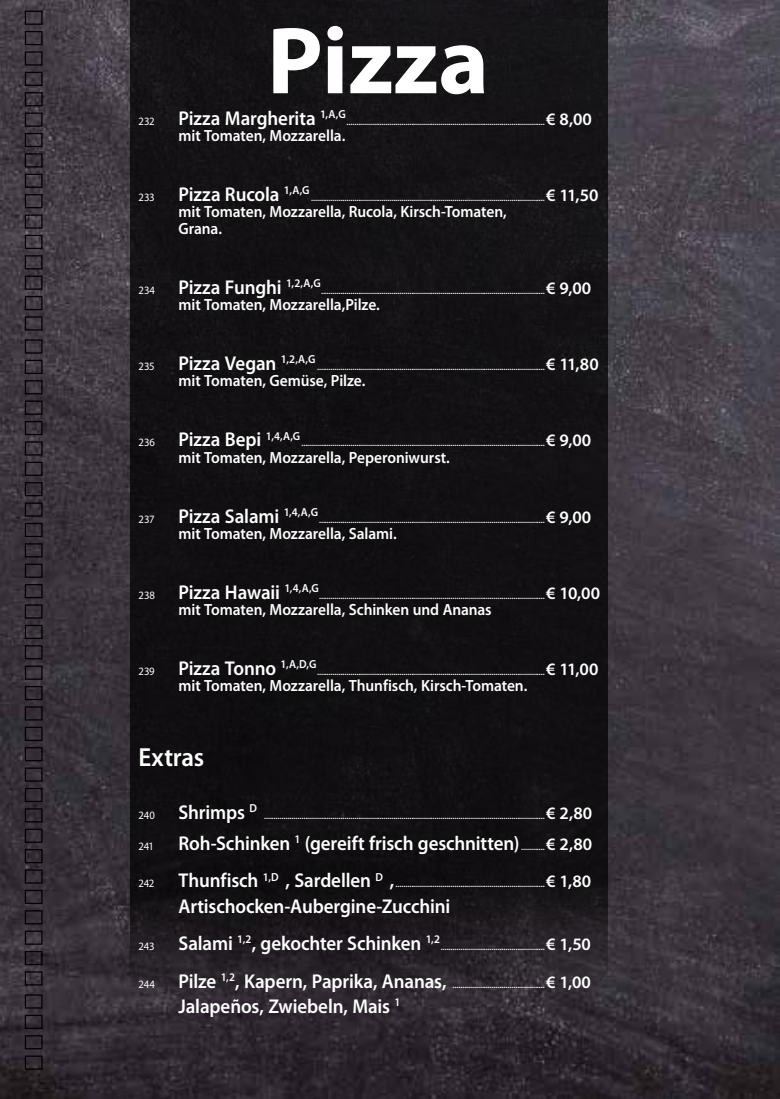
<style>
.page{position:relative;width:780px;height:1099px;background:#fff}
.page>*{position:absolute;margin:0;border:0;box-sizing:border-box;transform-origin:0 0}
.t1{font:700 96px "Myriad Pro";color:#fff}
.t2{font:600 26.25px "Myriad Pro";letter-spacing:-.01em;color:#fff;scale:.95 1}
.t3{font:600 20px/37.5px "Myriad Pro";letter-spacing:-.01em;color:#fff;scale:.95 1}
.t4{font:600 16.25px/16.2px "Myriad Pro";letter-spacing:-.005em;color:#fff;scale:.95 1}
.t5{font:600 8.75px "Myriad Pro";color:#fff;scale:.95 1}
.s1{font-weight:400;font-size:11.25px}
.s2{font-size:17.5px}
</style>
<div class="page">
<img style="left:0;top:0;width:780px;height:1098px">
<div style="left:130px;top:0;width:477px;height:987px;background:#131113"></div>
<div style="left:25px;top:11px;width:18px;height:14px;border:1px solid #000"></div>
<div style="left:25px;top:31px;width:18px;height:14px;border:1px solid #000"></div>
<div style="left:25px;top:72px;width:18px;height:14px;border:1px solid #000"></div>
<div style="left:25px;top:51px;width:18px;height:15px;border:1px solid #000"></div>
<div style="left:25px;top:92px;width:18px;height:14px;border:1px solid #000"></div>
<div style="left:25px;top:112px;width:18px;height:15px;border:1px solid #000"></div>
<div style="left:25px;top:153px;width:18px;height:14px;border:1px solid #000"></div>
<div style="left:25px;top:133px;width:18px;height:14px;border:1px solid #000"></div>
<div style="left:25px;top:174px;width:18px;height:14px;border:1px solid #000"></div>
<div style="left:25px;top:194px;width:18px;height:14px;border:1px solid #000"></div>
<div style="left:25px;top:235px;width:18px;height:14px;border:1px solid #000"></div>
<div style="left:25px;top:214px;width:18px;height:15px;border:1px solid #000"></div>
<div style="left:25px;top:255px;width:18px;height:14px;border:1px solid #000"></div>
<div style="left:25px;top:275px;width:18px;height:15px;border:1px solid #000"></div>
<div style="left:25px;top:316px;width:18px;height:14px;border:1px solid #000"></div>
<div style="left:25px;top:296px;width:18px;height:14px;border:1px solid #000"></div>
<div style="left:25px;top:339px;width:18px;height:14px;border:1px solid #000"></div>
<div style="left:25px;top:360px;width:18px;height:14px;border:1px solid #000"></div>
<div style="left:25px;top:400px;width:18px;height:15px;border:1px solid #000"></div>
<div style="left:25px;top:380px;width:18px;height:14px;border:1px solid #000"></div>
<div style="left:25px;top:421px;width:18px;height:14px;border:1px solid #000"></div>
<div style="left:25px;top:441px;width:18px;height:14px;border:1px solid #000"></div>
<div style="left:25px;top:482px;width:18px;height:14px;border:1px solid #000"></div>
<div style="left:25px;top:462px;width:18px;height:14px;border:1px solid #000"></div>
<div style="left:25px;top:502px;width:18px;height:14px;border:1px solid #000"></div>
<div style="left:25px;top:523px;width:18px;height:14px;border:1px solid #000"></div>
<div style="left:25px;top:563px;width:18px;height:15px;border:1px solid #000"></div>
<div style="left:25px;top:543px;width:18px;height:14px;border:1px solid #000"></div>
<div style="left:25px;top:584px;width:18px;height:14px;border:1px solid #000"></div>
<div style="left:25px;top:604px;width:18px;height:14px;border:1px solid #000"></div>
<div style="left:25px;top:645px;width:18px;height:14px;border:1px solid #000"></div>
<div style="left:25px;top:625px;width:18px;height:14px;border:1px solid #000"></div>
<div style="left:25px;top:665px;width:18px;height:14px;border:1px solid #000"></div>
<div style="left:25px;top:686px;width:18px;height:14px;border:1px solid #000"></div>
<div style="left:25px;top:726px;width:18px;height:15px;border:1px solid #000"></div>
<div style="left:25px;top:706px;width:18px;height:14px;border:1px solid #000"></div>
<div style="left:25px;top:747px;width:18px;height:14px;border:1px solid #000"></div>
<div style="left:25px;top:767px;width:18px;height:14px;border:1px solid #000"></div>
<div style="left:25px;top:808px;width:18px;height:14px;border:1px solid #000"></div>
<div style="left:25px;top:787px;width:18px;height:15px;border:1px solid #000"></div>
<div style="left:25px;top:828px;width:18px;height:14px;border:1px solid #000"></div>
<div style="left:25px;top:849px;width:18px;height:14px;border:1px solid #000"></div>
<div style="left:25px;top:889px;width:18px;height:15px;border:1px solid #000"></div>
<div style="left:25px;top:869px;width:18px;height:14px;border:1px solid #000"></div>
<div style="left:25px;top:910px;width:18px;height:14px;border:1px solid #000"></div>
<div style="left:25px;top:930px;width:18px;height:14px;border:1px solid #000"></div>
<div style="left:25px;top:971px;width:18px;height:14px;border:1px solid #000"></div>
<div style="left:25px;top:950px;width:18px;height:15px;border:1px solid #000"></div>
<div style="left:25px;top:994px;width:18px;height:14px;border:1px solid #000"></div>
<div style="left:25px;top:1014px;width:18px;height:14px;border:1px solid #000"></div>
<div style="left:25px;top:1055px;width:18px;height:14px;border:1px solid #000"></div>
<div style="left:25px;top:1035px;width:18px;height:14px;border:1px solid #000"></div>
<h1 class="t1" style="left:267px;top:7px;width:223px">Pizza</h1>
<h3 class="t3" style="left:138px;top:100px;width:219px"><span class="s1">232</span> Pizza Margherita <sup>1,A,G</sup></h3>
<p class="t5" style="left:346px;top:117px;width:260px">..................................................................................................... <span class="s2">€ 8,00</span></p>
<h3 class="t4" style="left:178px;top:128px;width:177px">mit Tomaten, Mozzarella.</h3>
<h3 class="t3" style="left:138px;top:176px;width:182px"><span class="s1">233</span> Pizza Rucola <sup>1,A,G</sup></h3>
<p class="t5" style="left:311px;top:193px;width:304px">....................................................................................................................... <span class="s2">€ 11,50</span></p>
<h3 class="t4" style="left:178px;top:204px;width:347px">mit Tomaten, Mozzarella, Rucola, Kirsch-Tomaten,<br>Grana.</h3>
<h3 class="t3" style="left:138px;top:268px;width:193px"><span class="s1">234</span> Pizza Funghi <sup>1,2,A,G</sup></h3>
<p class="t5" style="left:321px;top:286px;width:286px">.................................................................................................................. <span class="s2">€ 9,00</span></p>
<h3 class="t4" style="left:178px;top:296px;width:213px">mit Tomaten, Mozzarella,Pilze.</h3>
<h3 class="t3" style="left:138px;top:345px;width:188px"><span class="s1">235</span> Pizza Vegan <sup>1,2,A,G</sup></h3>
<p class="t5" style="left:317px;top:362px;width:298px">.................................................................................................................... <span class="s2">€ 11,80</span></p>
<h3 class="t4" style="left:178px;top:373px;width:198px">mit Tomaten, Gemüse, Pilze.</h3>
<h3 class="t3" style="left:138px;top:421px;width:172px"><span class="s1">236</span> Pizza Bepi <sup>1,4,A,G</sup></h3>
<p class="t5" style="left:301px;top:438px;width:306px">............................................................................................................................ <span class="s2">€ 9,00</span></p>
<h3 class="t4" style="left:178px;top:449px;width:287px">mit Tomaten, Mozzarella, Peperoniwurst.</h3>
<h3 class="t3" style="left:138px;top:497px;width:191px"><span class="s1">237</span> Pizza Salami <sup>1,4,A,G</sup></h3>
<p class="t5" style="left:319px;top:515px;width:288px">................................................................................................................... <span class="s2">€ 9,00</span></p>
<h3 class="t4" style="left:178px;top:525px;width:231px">mit Tomaten, Mozzarella, Salami.</h3>
<h3 class="t3" style="left:138px;top:573px;width:191px"><span class="s1">238</span> Pizza Hawaii <sup>1,4,A,G</sup></h3>
<p class="t5" style="left:319px;top:591px;width:297px">................................................................................................................... <span class="s2">€ 10,00</span></p>
<h3 class="t4" style="left:178px;top:601px;width:331px">mit Tomaten, Mozzarella, Schinken und Ananas</h3>
<h3 class="t3" style="left:138px;top:650px;width:189px"><span class="s1">239</span> Pizza Tonno <sup>1,A,D,G</sup></h3>
<p class="t5" style="left:317px;top:667px;width:298px">.................................................................................................................... <span class="s2">€ 11,00</span></p>
<h3 class="t4" style="left:178px;top:678px;width:369px">mit Tomaten, Mozzarella, Thunfisch, Kirsch-Tomaten.</h3>
<h2 class="t2" style="left:138px;top:743px;width:71px">Extras</h2>
<h3 class="t3" style="left:138px;top:793px;width:126px"><span class="s1">240</span> Shrimps <sup>D</sup></h3>
<p class="t5" style="left:264px;top:811px;width:347px">............................................................................................................................................... <span class="s2">€ 2,80</span></p>
<h3 class="t3" style="left:138px;top:824px;width:402px"><span class="s1">241</span> Roh-Schinken <sup>1</sup> (gereift frisch geschnitten)</h3>
<p class="t5" style="left:521px;top:842px;width:76px">............ <span class="s2">€ 2,80</span></p>
<h3 class="t3" style="left:138px;top:862px;width:271px"><span class="s1">242</span> Thunfisch <sup>1,D</sup> , Sardellen <sup>D</sup> ,</h3>
<p class="t5" style="left:395px;top:879px;width:207px">............................................................................ <span class="s2">€ 1,80</span></p>
<h3 class="t3" style="left:138px;top:887px;width:330px;text-indent:40px">Artischocken-Aubergine-Zucchini<br><span class="s1">243</span> Salami <sup>1,2</sup>, gekochter Schinken <sup>1,2</sup></h3>
<p class="t5" style="left:441px;top:942px;width:159px">..................................................... <span class="s2">€ 1,50</span></p>
<h3 class="t3" style="left:138px;top:962px;width:326px"><span class="s1">244</span> Pilze <sup>1,2</sup>, Kapern, Paprika, Ananas,</h3>
<p class="t5" style="left:452px;top:979px;width:147px">............................................... <span class="s2">€ 1,00</span></p>
<h3 class="t3" style="left:178px;top:987px;width:235px">Jalapeños, Zwiebeln, Mais <sup>1</sup></h3>
</div>
